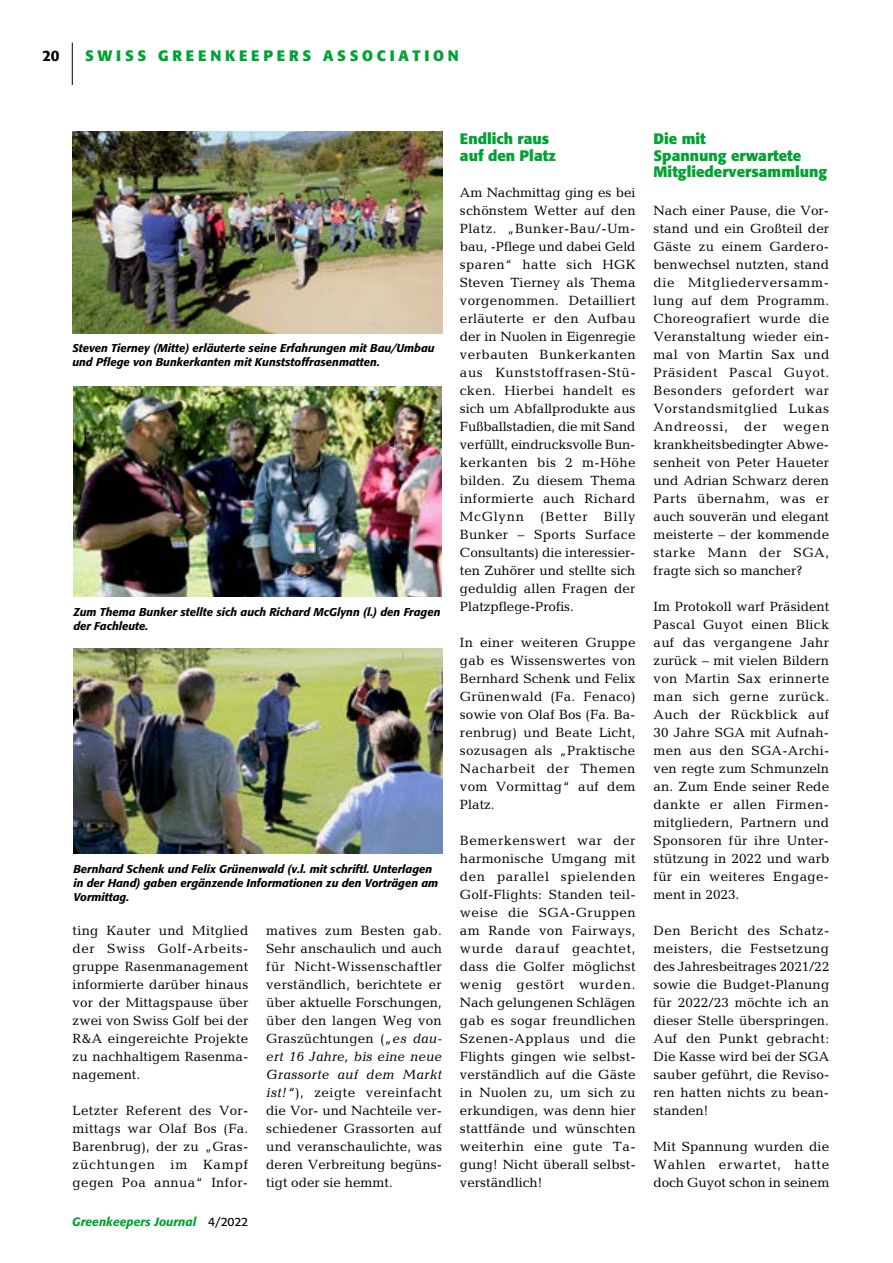
<style>
.page{position:relative;width:893px;height:1263px;background:#fff}
.page>*{position:absolute;margin:0;border:0;box-sizing:border-box;transform-origin:0 0}
.t1{font:700 15px/16.8px "Formata";color:#00a231}
.t2{font:700 15px "Formata";letter-spacing:.25em;color:#00a231}
.t3{font:500 15px "Formata";color:#000}
.t4{font:13.5px/18px "Candida";letter-spacing:.01em;color:#000;text-align:justify}
.t5{font:italic 500 12px "Formata";color:#00a231}
.t6{font:italic 500 11.25px/14.4px "Formata";color:#000}
.s1{font-weight:400;font-style:normal;color:#000}
.s2{font-style:italic}
</style>
<div class="page">
<hr style="left:72px;top:43px;width:1px;height:42px;background:#000">
<img style="left:73px;top:132px;width:369px;height:201px">
<img style="left:73px;top:387px;width:369px;height:209px">
<img style="left:73px;top:648px;width:369px;height:206px">
<p class="t3" style="left:42px;top:46px;width:19px">20</p>
<p class="t2" style="left:85px;top:46px;width:375px">SWISS GREENKEEPERS ASSOCIATION</p>
<p class="t6" style="left:72px;top:340px;width:364px">Steven Tierney (Mitte) erläuterte seine Erfahrungen mit Bau/Umbau und Pflege von Bunkerkanten mit Kunststoffrasenmatten.</p>
<p class="t6" style="left:73px;top:604px;width:369px">Zum Thema Bunker stellte sich auch Richard McGlynn (l.) den Fragen der Fachleute.</p>
<p class="t6" style="left:73px;top:861px;width:366px">Bernhard Schenk und Felix Grünenwald (v.l. mit schriftl. Unterlagen in der Hand) gaben ergänzende Informationen zu den Vorträgen am<br>Vormittag.</p>
<p class="t4" style="left:73px;top:921px;width:177px">ting Kauter und Mitglied der Swiss Golf-Arbeits&shy;gruppe Rasenmanagement informierte darüber hinaus vor der Mittagspause über zwei von Swiss Golf bei der R&amp;A eingereichte Projekte zu nachhaltigem Rasenma&shy;nagement.</p>
<p class="t4" style="left:73px;top:1101px;width:177px">Letzter Referent des Vor&shy;mittags war Olaf Bos (Fa.<br>Barenbrug), der zu „Gras&shy;züchtungen im Kampf gegen Poa annua“ Infor-</p>
<p class="t5" style="left:72px;top:1215px;width:177px">Greenkeepers Journal <span class="s1">4/2022</span></p>
<p class="t4" style="left:266px;top:921px;width:177px">matives zum Besten gab.<br>Sehr anschaulich und auch für Nicht-Wissenschaftler verständlich, berichtete er über aktuelle Forschungen, über den langen Weg von Graszüchtungen (<span class="s2">„es dau&shy;ert 16 Jahre, bis eine neue Grassorte auf dem Markt ist!“</span>), zeigte vereinfacht die Vor- und Nachteile ver&shy;schiedener Grassorten auf und veranschaulichte, was deren Verbreitung begüns&shy;tigt oder sie hemmt.</p>
<p class="t1" style="left:460px;top:130px;width:97px">Endlich raus auf den Platz</p>
<p class="t4" style="left:460px;top:183px;width:177px">Am Nachmittag ging es bei schönstem Wetter auf den Platz. „Bunker-Bau/-Um&shy;bau, -Pflege und dabei Geld sparen“ hatte sich HGK Steven Tierney als Thema vorgenommen. Detailliert erläuterte er den Aufbau der in Nuolen in Eigenregie verbauten Bunkerkanten aus Kunststoffrasen-Stü&shy;cken. Hierbei handelt es sich um Abfallprodukte aus Fußballstadien, die mit Sand verfüllt, eindrucksvolle Bun&shy;kerkanten bis 2 m-Höhe bilden. Zu diesem Thema informierte auch Richard McGlynn (Better Billy Bunker – Sports Surface Consultants) die interessier&shy;ten Zuhörer und stellte sich geduldig allen Fragen der Platzpflege-Profis.</p>
<p class="t4" style="left:460px;top:633px;width:177px">In einer weiteren Gruppe gab es Wissenswertes von Bernhard Schenk und Felix Grünenwald (Fa. Fenaco) sowie von Olaf Bos (Fa. Ba&shy;renbrug) und Beate Licht, sozusagen als „Praktische Nacharbeit der Themen vom Vormittag“ auf dem Platz.</p>
<p class="t4" style="left:460px;top:831px;width:177px">Bemerkenswert war der harmonische Umgang mit den parallel spielenden Golf-Flights: Standen teil&shy;weise die SGA-Gruppen am Rande von Fairways, wurde darauf geachtet, dass die Golfer möglichst wenig gestört wurden.<br>Nach gelungenen Schlägen gab es sogar freundlichen Szenen-Applaus und die Flights gingen wie selbst&shy;verständlich auf die Gäste in Nuolen zu, um sich zu erkundigen, was denn hier stattfände und wünschten weiterhin eine gute Ta&shy;gung! Nicht überall selbst&shy;verständlich!</p>
<p class="t1" style="left:654px;top:130px;width:175px">Die mit<br>Spannung erwartete<br>Mitgliederversammlung</p>
<p class="t4" style="left:654px;top:201px;width:177px">Nach einer Pause, die Vor&shy;stand und ein Großteil der Gäste zu einem Gardero&shy;benwechsel nutzten, stand die Mitgliederversamm&shy;lung auf dem Programm.<br>Choreografiert wurde die Veranstaltung wieder ein&shy;mal von Martin Sax und Präsident Pascal Guyot.<br>Besonders gefordert war Vorstandsmitglied Lukas Andreossi, der wegen krankheitsbedingter Abwe&shy;senheit von Peter Haueter und Adrian Schwarz deren Parts übernahm, was er auch souverän und elegant meisterte – der kommende starke Mann der SGA, fragte sich so mancher?</p>
<p class="t4" style="left:654px;top:597px;width:177px">Im Protokoll warf Präsident Pascal Guyot einen Blick auf das vergangene Jahr zurück – mit vielen Bildern von Martin Sax erinnerte man sich gerne zurück.<br>Auch der Rückblick auf 30 Jahre SGA mit Aufnah&shy;men aus den SGA-Archi&shy;ven regte zum Schmunzeln an. Zum Ende seiner Rede dankte er allen Firmen&shy;mitgliedern, Partnern und Sponsoren für ihre Unter&shy;stützung in 2022 und warb für ein weiteres Engage&shy;ment in 2023.</p>
<p class="t4" style="left:654px;top:921px;width:177px">Den Bericht des Schatz&shy;meisters, die Festsetzung des Jahresbeitrages 2021/22 sowie die Budget-Planung für 2022/23 möchte ich an dieser Stelle überspringen.<br>Auf den Punkt gebracht:<br>Die Kasse wird bei der SGA sauber geführt, die Reviso&shy;ren hatten nichts zu bean&shy;standen!</p>
<p class="t4" style="left:654px;top:1137px;width:177px">Mit Spannung wurden die Wahlen erwartet, hatte doch Guyot schon in seinem</p>
</div>
